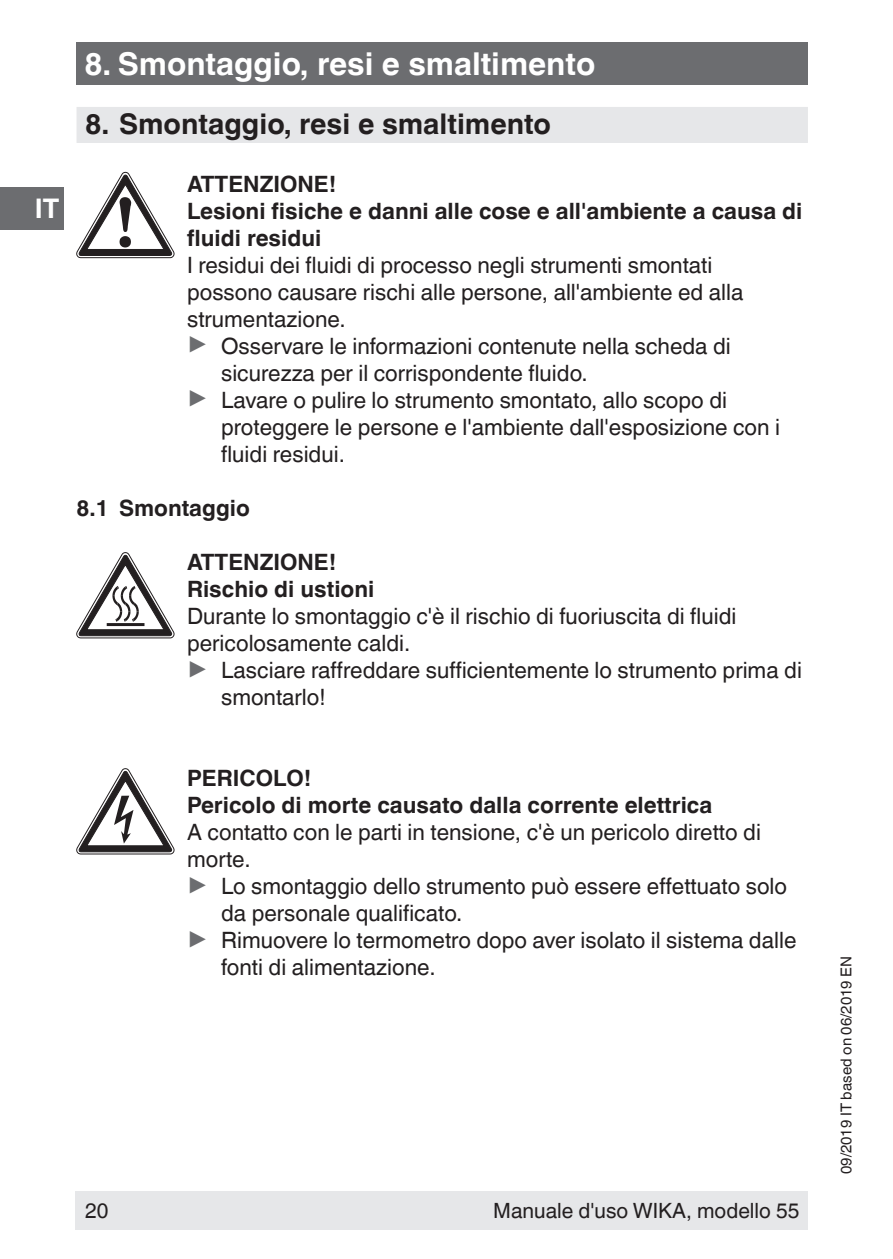
<style>
.page{position:relative;width:893px;height:1259px;background:#fff}
.page>*{position:absolute;margin:0;border:0;box-sizing:border-box;transform-origin:0 0}
.t1{font:700 31.5px "Helvetica World";color:#fff}
.t2{font:700 28.5px "Helvetica World";color:#231f20}
.t3{font:700 27px "Helvetica World";color:#fff}
.t4{font:22.5px "Helvetica World";color:#231f20}
.t5{font:700 22.5px/27px "Helvetica World";color:#231f20}
.t6{font:21px "Helvetica World";color:#231f20}
.t7{font:15px "Helvetica World";color:#231f20}
.s1{font-size:26.7px;color:#6c6d70}
</style>
<div class="page">
<div style="left:0;top:187px;width:64px;height:43px;background:#6c6d70"></div>
<div style="left:75px;top:1191px;width:733px;height:38px;background:#e6e7e9"></div>
<div style="left:77px;top:43px;width:731px;height:42px;background:#6c6d70"></div>
<div style="left:77px;top:107px;width:731px;height:36px;background:#e6e7e9"></div>
<svg style="left:77px;top:172px;width:97px;height:86px"></svg>
<svg style="left:77px;top:552px;width:97px;height:86px"></svg>
<svg style="left:77px;top:768px;width:97px;height:86px"></svg>
<p class="t3" style="left:35px;top:193px;width:26px">IT</p>
<h1 class="t1" style="left:84px;top:46px;width:512px">8. Smontaggio, resi e smaltimento</h1>
<p class="t2" style="left:85px;top:108px;width:468px">8. Smontaggio, resi e smaltimento</p>
<p class="t5" style="left:187px;top:171px;width:617px">ATTENZIONE!<br>Lesioni fisiche e danni alle cose e all'ambiente a causa di fluidi residui</p>
<p class="t4" style="left:187px;top:252px;width:527px">I residui dei fluidi di processo negli strumenti smontati</p>
<p class="t4" style="left:187px;top:279px;width:558px">possono causare rischi alle persone, all'ambiente ed alla</p>
<p class="t4" style="left:187px;top:306px;width:160px">strumentazione.</p>
<p class="t4" style="left:187px;top:333px;width:545px"><span class="s1">▶</span> Osservare le informazioni contenute nella scheda di</p>
<p class="t4" style="left:221px;top:360px;width:368px">sicurezza per il corrispondente fluido.</p>
<p class="t4" style="left:187px;top:387px;width:541px"><span class="s1">▶</span> Lavare o pulire lo strumento smontato, allo scopo di</p>
<p class="t4" style="left:221px;top:414px;width:560px">proteggere le persone e l'ambiente dall'esposizione con i</p>
<p class="t4" style="left:221px;top:441px;width:125px">fluidi residui.</p>
<p class="t5" style="left:77px;top:495px;width:175px">8.1 Smontaggio</p>
<p class="t5" style="left:187px;top:549px;width:189px">ATTENZIONE!<br>Rischio di ustioni</p>
<p class="t4" style="left:187px;top:603px;width:551px">Durante lo smontaggio c'è il rischio di fuoriuscita di fluidi</p>
<p class="t4" style="left:187px;top:630px;width:225px">pericolosamente caldi.</p>
<p class="t4" style="left:187px;top:657px;width:616px"><span class="s1">▶</span> Lasciare raffreddare sufficientemente lo strumento prima di</p>
<p class="t4" style="left:221px;top:684px;width:106px">smontarlo!</p>
<p class="t5" style="left:187px;top:765px;width:527px">PERICOLO!<br>Pericolo di morte causato dalla corrente elettrica</p>
<p class="t4" style="left:187px;top:819px;width:575px">A contatto con le parti in tensione, c'è un pericolo diretto di</p>
<p class="t4" style="left:187px;top:846px;width:65px">morte.</p>
<p class="t4" style="left:187px;top:873px;width:602px"><span class="s1">▶</span> Lo smontaggio dello strumento può essere effettuato solo</p>
<p class="t4" style="left:221px;top:900px;width:243px">da personale qualificato.</p>
<p class="t4" style="left:187px;top:927px;width:611px"><span class="s1">▶</span> Rimuovere lo termometro dopo aver isolato il sistema dalle</p>
<p class="t4" style="left:221px;top:954px;width:216px">fonti di alimentazione.</p>
<p class="t6" style="left:85px;top:1198px;width:25px">20</p>
<p class="t6" style="left:493px;top:1198px;width:308px">Manuale d'uso WIKA, modello 55</p>
<p class="t7" style="left:838px;top:1174px;width:220px;rotate:-90deg">09/2019 IT based on 06/2019 EN</p>
</div>
